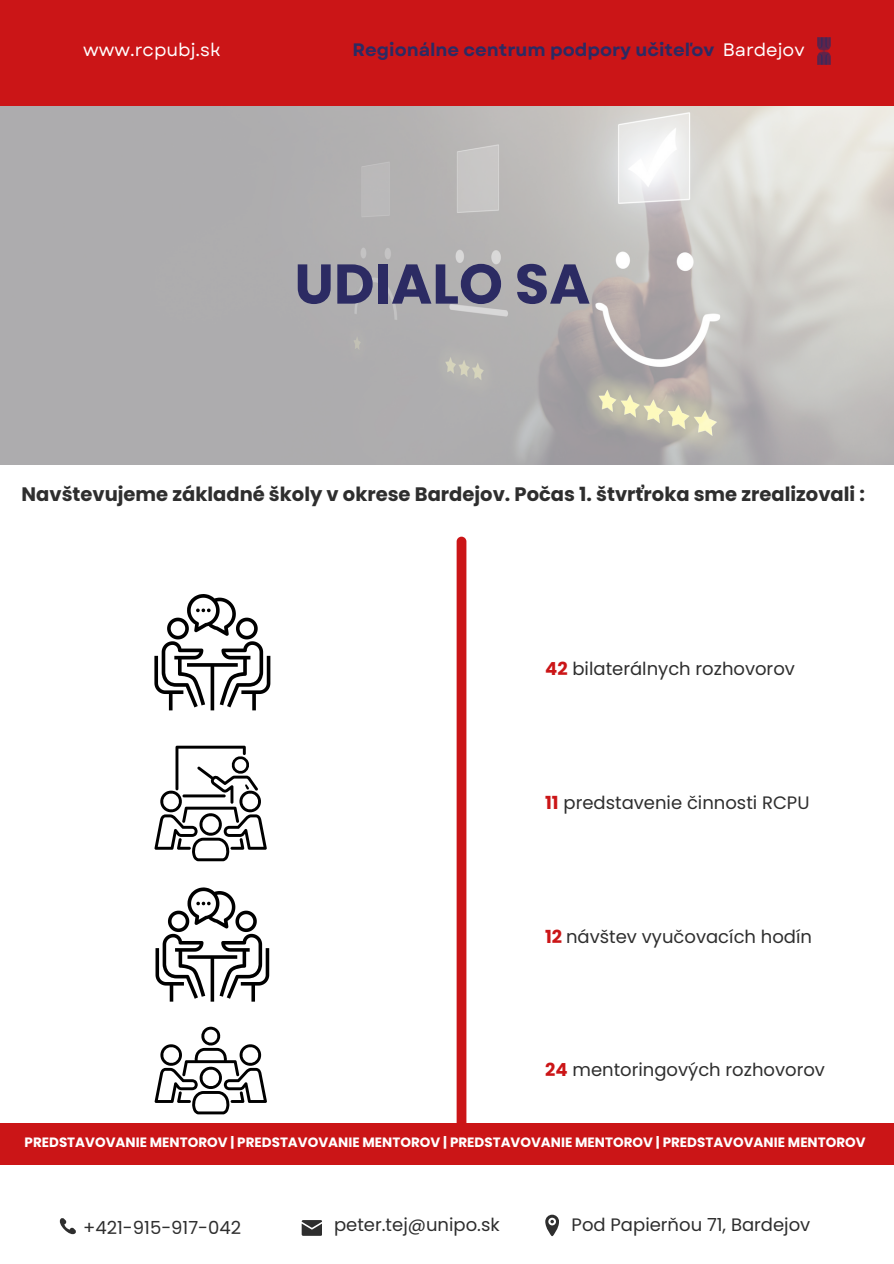
<style>
.page{position:relative;width:894px;height:1264px;background:#fff}
.page>*{position:absolute;margin:0;border:0;box-sizing:border-box;transform-origin:0 0}
.t1{font:700 55.95px "Poppins";color:#2c2b63}
.t2{font:700 19.5px "Poppins";color:#2e2e2e}
.t3{font:18px "Poppins";color:#2e2e2e}
.t4{font:700 18px "Garet";color:#2c2b63}
.t5{font:18px "Garet";color:#fff}
.t6{font:700 13.5px "Poppins";color:#fff}
.s1{font-weight:700;color:#cb1517}
</style>
<div class="page">
<img style="left:0;top:106px;width:893px;height:359px">
<div style="left:0;top:0;width:893px;height:106px;background:#cb1517"></div>
<div style="left:0;top:1122px;width:893px;height:42px;background:#cb1517"></div>
<svg style="left:59px;top:1218px;width:17px;height:17px"></svg>
<svg style="left:301px;top:1220px;width:21px;height:15px"></svg>
<svg style="left:545px;top:1214px;width:13px;height:21px"></svg>
<svg style="left:817px;top:37px;width:13px;height:28px"></svg>
<div style="left:456px;top:536px;width:10px;height:594px;background:#cb1517;border-radius:5px"></div>
<svg style="left:154px;top:594px;width:116px;height:116px"></svg>
<svg style="left:154px;top:745px;width:113px;height:116px"></svg>
<svg style="left:154px;top:1026px;width:113px;height:88px"></svg>
<svg style="left:155px;top:887px;width:114px;height:114px"></svg>
<p class="t5" style="left:83px;top:36px;width:139px">www.rcpubj.sk</p>
<p class="t4" style="left:352px;top:36px;width:363px">Regionálne centrum podpory učiteľov</p>
<p class="t5" style="left:722px;top:36px;width:83px">Bardejov</p>
<p class="t1" style="left:294px;top:245px;width:297px">UDIALO SA</p>
<p class="t2" style="left:22px;top:481px;width:844px">Navštevujeme základné školy v okrese Bardejov. Počas 1. štvrťroka sme zrealizovali :</p>
<p class="t3" style="left:545px;top:656px;width:251px"><span class="s1">42</span> bilaterálnych rozhovorov</p>
<p class="t3" style="left:545px;top:790px;width:266px"><span class="s1">11</span> predstavenie činnosti RCPU</p>
<p class="t3" style="left:545px;top:923px;width:268px"><span class="s1">12</span> návštev vyučovacích hodín</p>
<p class="t3" style="left:545px;top:1057px;width:281px"><span class="s1">24</span> mentoringových rozhovorov</p>
<p class="t6" style="left:25px;top:1132px;width:842px">PREDSTAVOVANIE MENTOROV | PREDSTAVOVANIE MENTOROV | PREDSTAVOVANIE MENTOROV | PREDSTAVOVANIE MENTOROV</p>
<p class="t3" style="left:83px;top:1215px;width:159px">+421-915-917-042</p>
<p class="t3" style="left:334px;top:1212px;width:167px">peter.tej@unipo.sk</p>
<p class="t3" style="left:571px;top:1212px;width:240px">Pod Papierňou 71, Bardejov</p>
</div>
